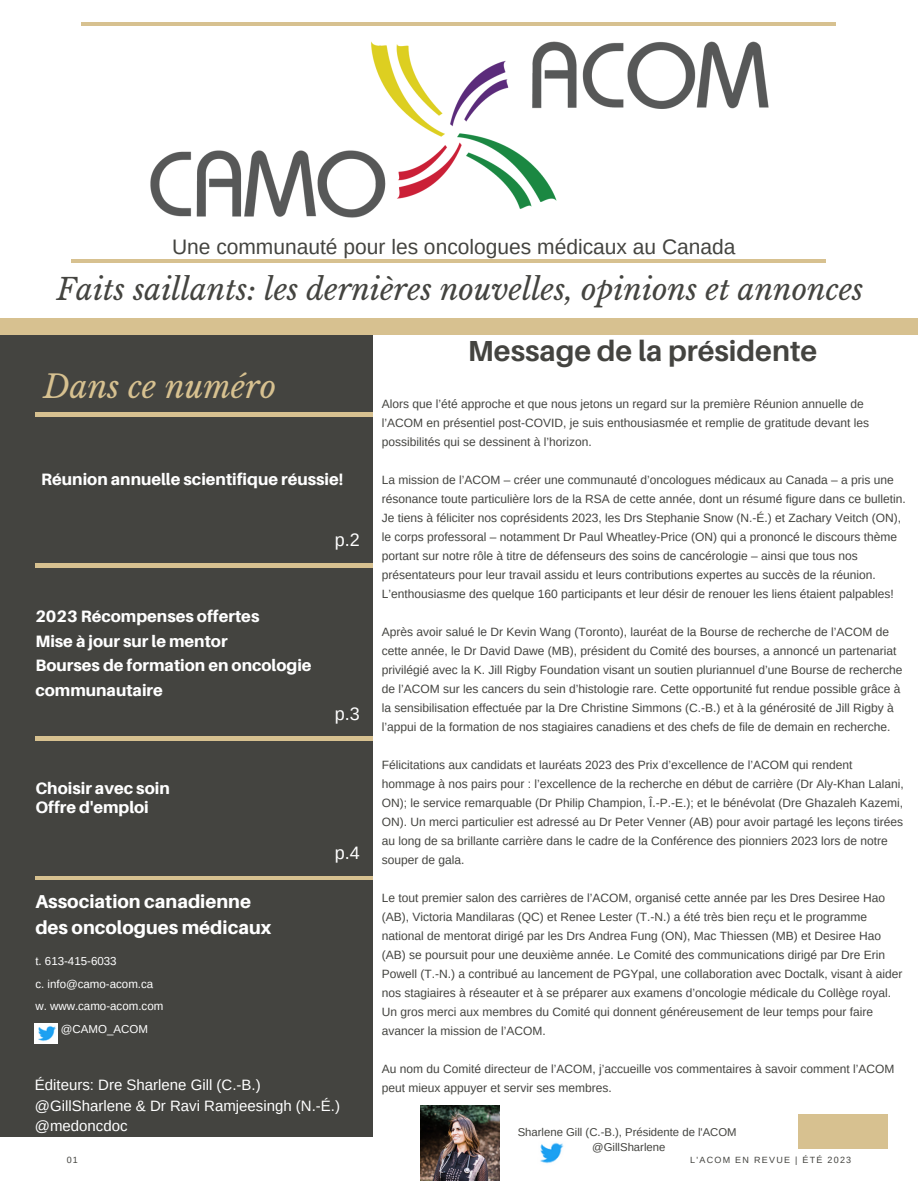
<style>
.page{position:relative;width:918px;height:1188px;background:#fff}
.page>*{position:absolute;margin:0;border:0;box-sizing:border-box;transform-origin:0 0}
.t1{font:italic 31.5px "Libre Baskerville";color:#d7c190}
.t2{font:italic 29.55px "Libre Baskerville";color:#444440}
.t3{font:700 28.95px "Aileron";color:#444440}
.t4{font:21px "Arimo";color:#444440}
.t5{font:800 18.75px/25.8px "Aileron";color:#fff}
.t6{font:18px "Arimo";color:#fff}
.t7{font:800 16.5px/24.8px "Aileron";color:#fff}
.t8{font:15px/20.2px "Arimo";color:#fff}
.t9{font:12px/19px "Arimo";color:#444440}
.t10{font:11.55px "Arimo";color:#fff}
.t11{font:11.25px "Arimo";color:#444440}
.t12{font:9px "Arimo";letter-spacing:.14em;color:#444440}
</style>
<div class="page">
<div style="left:0;top:334px;width:373px;height:802px;background:#444440"></div>
<hr style="left:35px;top:564px;width:338px;height:3px;background:#d7c190">
<hr style="left:35px;top:737px;width:338px;height:3px;background:#d7c190">
<hr style="left:35px;top:877px;width:338px;height:3px;background:#d7c190">
<hr style="left:35px;top:413px;width:338px;height:3px;background:#d7c190">
<hr style="left:71px;top:259px;width:755px;height:4px;background:#d7c190">
<div style="left:0;top:318px;width:918px;height:16px;background:#d7c190"></div>
<div style="left:798px;top:1115px;width:90px;height:34px;background:#d7c190"></div>
<hr style="left:82px;top:23px;width:754px;height:3px;background:#d7c190">
<img style="left:540px;top:1142px;width:24px;height:22px">
<img style="left:35px;top:1023px;width:22px;height:20px">
<img style="left:150px;top:41px;width:619px;height:177px">
<img style="left:421px;top:1106px;width:78px;height:75px">
<p class="t4" style="left:172px;top:235px;width:565px">Une communauté pour les oncologues médicaux au Canada</p>
<p class="t2" style="left:57px;top:271px;width:808px">Faits saillants: les dernières nouvelles, opinions et annonces</p>
<p class="t1" style="left:43px;top:367px;width:234px">Dans ce numéro</p>
<p class="t7" style="left:41px;top:467px;width:304px">Réunion annuelle scientifique réussie!</p>
<p class="t7" style="left:35px;top:603px;width:226px">2023 Récompenses offertes</p>
<p class="t7" style="left:35px;top:628px;width:194px">Mise à jour sur le mentor</p>
<p class="t7" style="left:35px;top:653px;width:278px">Bourses de formation en oncologie communautaire</p>
<p class="t7" style="left:35px;top:776px;width:136px">Choisir avec soin</p>
<p class="t7" style="left:35px;top:795px;width:115px">Offre d'emploi</p>
<p class="t5" style="left:35px;top:888px;width:237px">Association canadienne des oncologues médicaux</p>
<p class="t10" style="left:35px;top:955px;width:83px">t. 613-415-6033</p>
<p class="t10" style="left:35px;top:977px;width:119px">c. info@camo-acom.ca</p>
<p class="t10" style="left:35px;top:1000px;width:129px">w. www.camo-acom.com</p>
<p class="t10" style="left:61px;top:1023px;width:89px">@CAMO_ACOM</p>
<p class="t6" style="left:335px;top:530px;width:27px">p.2</p>
<p class="t6" style="left:335px;top:703px;width:27px">p.3</p>
<p class="t6" style="left:335px;top:843px;width:27px">p.4</p>
<p class="t8" style="left:35px;top:1075px;width:307px">Éditeurs: Dre Sharlene Gill (C.-B.) @GillSharlene &amp; Dr Ravi Ramjeesingh (N.-É.) @medoncdoc</p>
<p class="t3" style="left:468px;top:333px;width:351px">Message de la présidente</p>
<p class="t9" style="left:382px;top:395px;width:489px">Alors que l’été approche et que nous jetons un regard sur la première Réunion annuelle de l’ACOM en présentiel post-COVID, je suis enthousiasmée et remplie de gratitude devant les possibilités qui se dessinent à l’horizon.</p>
<p class="t9" style="left:382px;top:471px;width:525px">La mission de l’ACOM – créer une communauté d’oncologues médicaux au Canada – a pris une résonance toute particulière lors de la RSA de cette année, dont un résumé figure dans ce bulletin.<br>Je tiens à féliciter nos coprésidents 2023, les Drs Stephanie Snow (N.-É.) et Zachary Veitch (ON), le corps professoral – notamment Dr Paul Wheatley-Price (ON) qui a prononcé le discours thème portant sur notre rôle à titre de défenseurs des soins de cancérologie – ainsi que tous nos présentateurs pour leur travail assidu et leurs contributions expertes au succès de la réunion.<br>L’enthousiasme des quelque 160 participants et leur désir de renouer les liens étaient palpables!</p>
<p class="t9" style="left:382px;top:623px;width:522px">Après avoir salué le Dr Kevin Wang (Toronto), lauréat de la Bourse de recherche de l’ACOM de cette année, le Dr David Dawe (MB), président du Comité des bourses, a annoncé un partenariat privilégié avec la K. Jill Rigby Foundation visant un soutien pluriannuel d’une Bourse de recherche de l’ACOM sur les cancers du sein d’histologie rare. Cette opportunité fut rendue possible grâce à la sensibilisation effectuée par la Dre Christine Simmons (C.-B.) et à la générosité de Jill Rigby à l’appui de la formation de nos stagiaires canadiens et des chefs de file de demain en recherche.</p>
<p class="t9" style="left:382px;top:756px;width:523px">Félicitations aux candidats et lauréats 2023 des Prix d’excellence de l’ACOM qui rendent hommage à nos pairs pour : l’excellence de la recherche en début de carrière (Dr Aly-Khan Lalani, ON); le service remarquable (Dr Philip Champion, Î.-P.-E.); et le bénévolat (Dre Ghazaleh Kazemi, ON). Un merci particulier est adressé au Dr Peter Venner (AB) pour avoir partagé les leçons tirées au long de sa brillante carrière dans le cadre de la Conférence des pionniers 2023 lors de notre souper de gala.</p>
<p class="t9" style="left:382px;top:889px;width:522px">Le tout premier salon des carrières de l’ACOM, organisé cette année par les Dres Desiree Hao (AB), Victoria Mandilaras (QC) et Renee Lester (T.-N.) a été très bien reçu et le programme national de mentorat dirigé par les Drs Andrea Fung (ON), Mac Thiessen (MB) et Desiree Hao (AB) se poursuit pour une deuxième année. Le Comité des communications dirigé par Dre Erin Powell (T.-N.) a contribué au lancement de PGYpal, une collaboration avec Doctalk, visant à aider nos stagiaires à réseauter et à se préparer aux examens d’oncologie médicale du Collège royal.<br>Un gros merci aux membres du Comité qui donnent généreusement de leur temps pour faire avancer la mission de l’ACOM.</p>
<p class="t9" style="left:382px;top:1060px;width:514px">Au nom du Comité directeur de l’ACOM, j’accueille vos commentaires à savoir comment l’ACOM peut mieux appuyer et servir ses membres.</p>
<p class="t11" style="left:518px;top:1126px;width:220px">Sharlene Gill (C.-B.), Présidente de l'ACOM</p>
<p class="t11" style="left:592px;top:1141px;width:75px">@GillSharlene</p>
<p class="t12" style="left:67px;top:1155px;width:13px">01</p>
<p class="t12" style="left:690px;top:1154px;width:163px">L'ACOM EN REVUE | ÉTÉ 2023</p>
</div>
